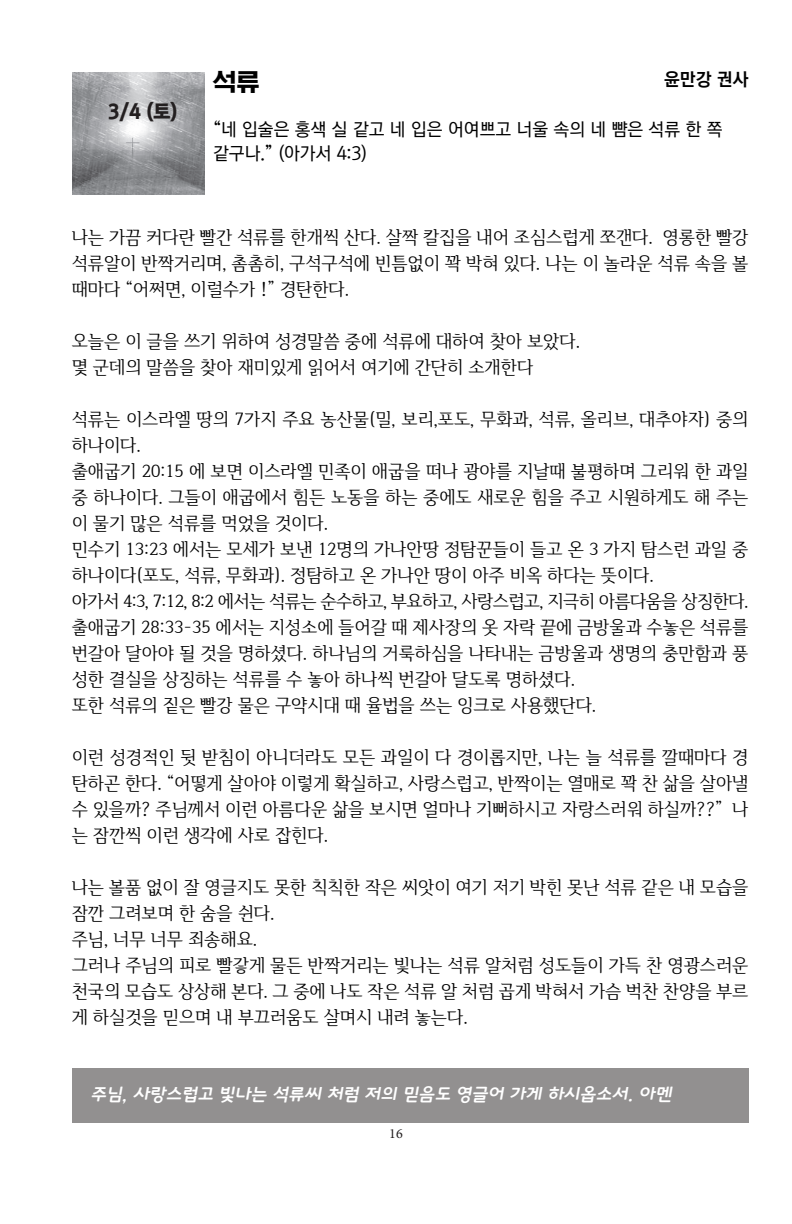
<style>
.page{position:relative;width:792px;height:1224px;background:#fff}
.page>*{position:absolute;margin:0;border:0;box-sizing:border-box;transform-origin:0 0}
.t1{font:24px "Korean SWGI3 R";color:#000}
.t2{font:20px "Korean GD19 R";color:#231f20}
.t3{font:18px/26px "Iropke Batang M";color:#000;text-align:justify}
.t4{font:18px "Iropke Batang M";letter-spacing:-.03em;color:#000}
.t5{font:18px "Korean GD13 R";color:#000}
.t6{font:italic 18px "Korean DDD R";color:#fff}
.t7{font:18px "Korean GD16 R";color:#000}
.t8{font:14px "Minion Pro";color:#231f20}
</style>
<div class="page">
<img style="left:72px;top:72px;width:132px;height:122px">
<div style="left:72px;top:1068px;width:677px;height:55px;background:#929090"></div>
<p class="t2" style="left:108px;top:102px;width:71px">3/4 (토)</p>
<p class="t1" style="left:213px;top:69px;width:48px">석류</p>
<p class="t7" style="left:664px;top:70px;width:86px">윤만강 권사</p>
<p class="t5" style="left:213px;top:120px;width:511px">“네 입술은 홍색 실 같고 네 입은 어여쁘고 너울 속의 네 뺨은 석류 한 쪽</p>
<p class="t5" style="left:213px;top:144px;width:156px">같구나.” (아가서 4:3)</p>
<p class="t3" style="left:72px;top:224px;width:678px">나는 가끔 커다란 빨간 석류를 한개씩 산다. 살짝 칼집을 내어 조심스럽게 쪼갠다. 영롱한 빨강 석류알이 반짝거리며, 촘촘히, 구석구석에 빈틈없이 꽉 박혀 있다. 나는 이 놀라운 석류 속을 볼 때마다 “어쩌면, 이럴수가 !” 경탄한다.</p>
<p class="t3" style="left:72px;top:328px;width:510px">오늘은 이 글을 쓰기 위하여 성경말씀 중에 석류에 대하여 찾아 보았다.</p>
<p class="t3" style="left:72px;top:354px;width:463px">몇 군데의 말씀을 찾아 재미있게 읽어서 여기에 간단히 소개한다</p>
<p class="t3" style="left:72px;top:406px;width:678px">석류는 이스라엘 땅의 7가지 주요 농산물(밀, 보리,포도, 무화과, 석류, 올리브, 대추야자) 중의 하나이다.</p>
<p class="t3" style="left:72px;top:458px;width:678px">출애굽기 20:15 에 보면 이스라엘 민족이 애굽을 떠나 광야를 지날때 불평하며 그리워 한 과일 중 하나이다. 그들이 애굽에서 힘든 노동을 하는 중에도 새로운 힘을 주고 시원하게도 해 주는 이 물기 많은 석류를 먹었을 것이다.</p>
<p class="t3" style="left:72px;top:536px;width:678px">민수기 13:23 에서는 모세가 보낸 12명의 가나안땅 정탐꾼들이 들고 온 3 가지 탐스런 과일 중 하나이다(포도, 석류, 무화과). 정탐하고 온 가나안 땅이 아주 비옥 하다는 뜻이다.</p>
<p class="t4" style="left:72px;top:591px;width:678px">아가서 4:3, 7:12, 8:2 에서는 석류는 순수하고, 부요하고, 사랑스럽고, 지극히 아름다움을 상징한다.</p>
<p class="t3" style="left:72px;top:614px;width:678px">출애굽기 28:33-35 에서는 지성소에 들어갈 때 제사장의 옷 자락 끝에 금방울과 수놓은 석류를 번갈아 달아야 될 것을 명하셨다. 하나님의 거룩하심을 나타내는 금방울과 생명의 충만함과 풍 성한 결실을 상징하는 석류를 수 놓아 하나씩 번갈아 달도록 명하셨다.</p>
<p class="t3" style="left:72px;top:692px;width:526px">또한 석류의 짙은 빨강 물은 구약시대 때 율법을 쓰는 잉크로 사용했단다.</p>
<p class="t3" style="left:72px;top:744px;width:678px">이런 성경적인 뒷 받침이 아니더라도 모든 과일이 다 경이롭지만, 나는 늘 석류를 깔때마다 경 탄하곤 한다. “어떻게 살아야 이렇게 확실하고, 사랑스럽고, 반짝이는 열매로 꽉 찬 삶을 살아낼 수 있을까? 주님께서 이런 아름다운 삶을 보시면 얼마나 기뻐하시고 자랑스러워 하실까??” 나 는 잠깐씩 이런 생각에 사로 잡힌다.</p>
<p class="t3" style="left:72px;top:874px;width:678px">나는 볼품 없이 잘 영글지도 못한 칙칙한 작은 씨앗이 여기 저기 박힌 못난 석류 같은 내 모습을 잠깐 그려보며 한 숨을 쉰다.</p>
<p class="t3" style="left:72px;top:926px;width:187px">주님, 너무 너무 죄송해요.</p>
<p class="t3" style="left:72px;top:952px;width:678px">그러나 주님의 피로 빨갛게 물든 반짝거리는 빛나는 석류 알처럼 성도들이 가득 찬 영광스러운 천국의 모습도 상상해 본다. 그 중에 나도 작은 석류 알 처럼 곱게 박혀서 가슴 벅찬 찬양을 부르 게 하실것을 믿으며 내 부끄러움도 살며시 내려 놓는다.</p>
<p class="t6" style="left:91px;top:1085px;width:586px">주님, 사랑스럽고 빛나는 석류씨 처럼 저의 믿음도 영글어 가게 하시옵소서. 아멘</p>
<p class="t8" style="left:389px;top:1124px;width:15px">16</p>
</div>
